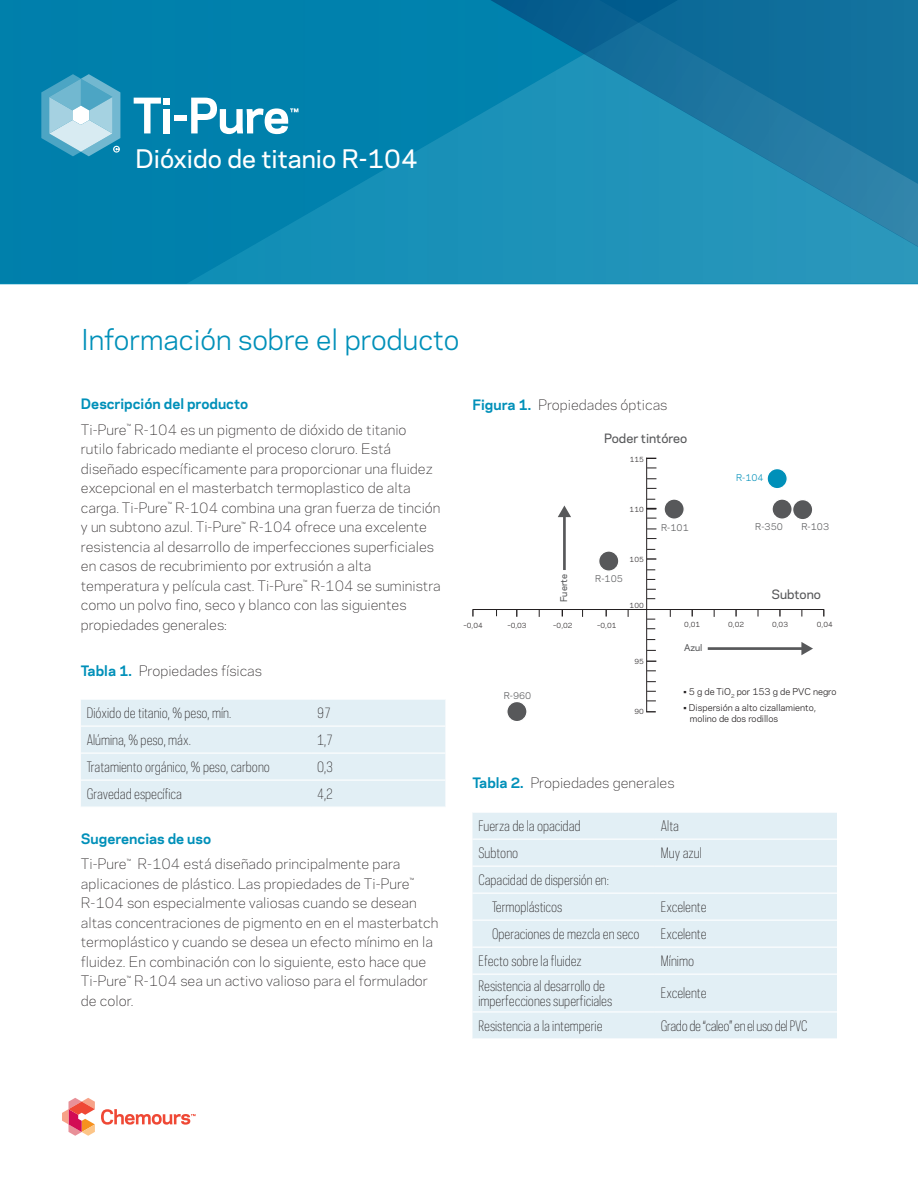
<style>
.page{position:relative;width:918px;height:1188px;background:#fff}
.page>*{position:absolute;margin:0;border:0;box-sizing:border-box;transform-origin:0 0}
.Product_Info{font:27px "Chemours Sans";color:#0090b9}
.Secondary_Brand_Desc{font:500 24px "Chemours Sans";color:#fff}
.Body{font:300 13.5px/19.5px "Chemours Sans";color:#231f20}
.Table_Body_Condensed{font:300 13.5px/15px "Chemours Sans Cond";color:#231f20}
.Head__Figures-Table{font:300 13.5px "Chemours Sans";color:#231f20}
.Head__Figures-Table-2{font:700 13.5px "Chemours Sans";color:#0090b9}
.Table_Body_Condensed-2{font:300 13.5px "Chemours Sans Cond";letter-spacing:-.025em;color:#231f20}
.t1{font:500 12.15px "Chemours Sans";color:#57585a}
.t2{font:8.7px/10.8px "Chemours Sans";color:#231f20}
.t3{font:8.7px "Chemours Sans";color:#57585a}
.t4{font:500 8.7px "Chemours Sans";color:#57585a}
.t5{font:8.7px "Chemours Sans";color:#0090b9}
.t6{font:6.75px "Chemours Sans";color:#231f20}
.s1{font-weight:700;color:#0090b9}
</style>
<div class="page">
<div style="left:0;top:0;width:186px;height:284px;background:#0080ac"></div>
<svg style="left:186px;top:0;width:732px;height:284px;background:#0a87b1"></svg>
<svg style="left:468px;top:0;width:450px;height:258px;background:#1982ab"></svg>
<svg style="left:62px;top:1098px;width:33px;height:38px"></svg>
<svg style="left:101px;top:1109px;width:95px;height:16px"></svg>
<div style="left:81px;top:700px;width:364px;height:107px;background:#e2eff5"></div>
<hr style="left:81px;top:726px;width:230px;height:1px;background:#fff">
<hr style="left:311px;top:726px;width:134px;height:1px;background:#fff">
<hr style="left:81px;top:753px;width:230px;height:1px;background:#fff">
<hr style="left:311px;top:753px;width:134px;height:1px;background:#fff">
<hr style="left:81px;top:780px;width:230px;height:1px;background:#fff">
<hr style="left:311px;top:780px;width:134px;height:1px;background:#fff">
<div style="left:472px;top:813px;width:365px;height:225px;background:#e2eff5"></div>
<hr style="left:472px;top:839px;width:183px;height:1px;background:#fff">
<hr style="left:655px;top:839px;width:182px;height:1px;background:#fff">
<hr style="left:472px;top:866px;width:183px;height:1px;background:#fff">
<hr style="left:655px;top:866px;width:182px;height:1px;background:#fff">
<hr style="left:472px;top:893px;width:183px;height:1px;background:#fff">
<hr style="left:655px;top:893px;width:182px;height:1px;background:#fff">
<hr style="left:472px;top:920px;width:183px;height:1px;background:#fff">
<hr style="left:655px;top:920px;width:182px;height:1px;background:#fff">
<hr style="left:472px;top:947px;width:183px;height:1px;background:#fff">
<hr style="left:655px;top:947px;width:182px;height:1px;background:#fff">
<hr style="left:472px;top:974px;width:183px;height:1px;background:#fff">
<hr style="left:655px;top:974px;width:182px;height:1px;background:#fff">
<hr style="left:472px;top:1011px;width:183px;height:2px;background:#fff">
<hr style="left:655px;top:1011px;width:182px;height:2px;background:#fff">
<svg style="left:134px;top:98px;width:27px;height:35px"></svg>
<div style="left:163px;top:98px;width:7px;height:7px;background:#fff"></div>
<div style="left:163px;top:109px;width:7px;height:24px;background:#fff"></div>
<div style="left:174px;top:115px;width:13px;height:6px;background:#fff"></div>
<svg style="left:41px;top:74px;width:79px;height:82px;background:#72b8d0"></svg>
<svg style="left:191px;top:98px;width:107px;height:36px"></svg>
<hr style="left:646px;top:458px;width:1px;height:254px;background:#231f20">
<hr style="left:473px;top:609px;width:351px;height:1px;background:#231f20">
<svg style="left:647px;top:558px;width:9px;height:2px"></svg>
<svg style="left:472px;top:610px;width:2px;height:7px"></svg>
<svg style="left:735px;top:610px;width:2px;height:7px"></svg>
<svg style="left:779px;top:610px;width:2px;height:7px"></svg>
<svg style="left:646px;top:508px;width:10px;height:2px"></svg>
<hr style="left:708px;top:647px;width:95px;height:3px;background:#57585a">
<svg style="left:801px;top:642px;width:12px;height:13px"></svg>
<hr style="left:563px;top:515px;width:3px;height:55px;background:#57585a">
<svg style="left:558px;top:506px;width:13px;height:11px"></svg>
<div style="left:767px;top:469px;width:20px;height:20px;background:#0090b9;border-radius:50%"></div>
<div style="left:766px;top:468px;width:22px;height:21px;border:1px solid #fff;border-radius:50%"></div>
<div style="left:793px;top:500px;width:20px;height:20px;background:#57585a;border-radius:50%"></div>
<div style="left:792px;top:499px;width:21px;height:21px;border:1px solid #fff;border-radius:50%"></div>
<div style="left:772px;top:499px;width:20px;height:20px;background:#57585a;border-radius:50%"></div>
<div style="left:771px;top:498px;width:22px;height:22px;border:1px solid #fff;border-radius:50%"></div>
<div style="left:664px;top:499px;width:20px;height:20px;background:#57585a;border-radius:50%"></div>
<div style="left:663px;top:498px;width:22px;height:22px;border:1px solid #fff;border-radius:50%"></div>
<div style="left:599px;top:551px;width:20px;height:20px;background:#57585a;border-radius:50%"></div>
<div style="left:598px;top:550px;width:22px;height:22px;border:1px solid #fff;border-radius:50%"></div>
<div style="left:507px;top:702px;width:20px;height:20px;background:#57585a;border-radius:50%"></div>
<div style="left:506px;top:701px;width:22px;height:21px;border:1px solid #fff;border-radius:50%"></div>
<p class="Secondary_Brand_Desc" style="left:135px;top:141px;width:284px">Dióxido de titanio R-104</p>
<p class="Product_Info" style="left:81px;top:319px;width:380px">Información sobre el producto</p>
<p class="Head__Figures-Table-2" style="left:81px;top:394px;width:169px">Descripción del producto</p>
<p class="Body" style="left:81px;top:419px;width:361px">Ti-Pure<sup>™</sup> R-104 es un pigmento de dióxido de titanio rutilo fabricado mediante el proceso cloruro. Está diseñado específicamente para proporcionar una fluidez excepcional en el masterbatch termoplastico de alta carga. Ti-Pure<sup>™</sup> R-104 combina una gran fuerza de tinción y un subtono azul. Ti-Pure<sup>™</sup> R-104 ofrece una excelente resistencia al desarrollo de imperfecciones superficiales en casos de recubrimiento por extrusión a alta temperatura y película cast. Ti-Pure<sup>™</sup> R-104 se suministra como un polvo fino, seco y blanco con las siguientes propiedades generales:</p>
<p class="Head__Figures-Table" style="left:81px;top:661px;width:183px"><span class="s1">Tabla 1.</span> Propiedades físicas</p>
<p class="Table_Body_Condensed" style="left:87px;top:705px;width:146px">Dióxido de titanio, % peso, mín.</p>
<p class="Table_Body_Condensed" style="left:317px;top:705px;width:16px">97</p>
<p class="Table_Body_Condensed" style="left:87px;top:732px;width:105px">Alúmina, % peso, máx.</p>
<p class="Table_Body_Condensed" style="left:317px;top:732px;width:18px">1,7</p>
<p class="Table_Body_Condensed" style="left:87px;top:759px;width:185px">Tratamiento orgánico, % peso, carbono</p>
<p class="Table_Body_Condensed" style="left:317px;top:759px;width:18px">0,3</p>
<p class="Table_Body_Condensed" style="left:87px;top:786px;width:96px">Gravedad específica</p>
<p class="Table_Body_Condensed" style="left:317px;top:786px;width:18px">4,2</p>
<p class="Head__Figures-Table-2" style="left:81px;top:828px;width:132px">Sugerencias de uso</p>
<p class="Body" style="left:81px;top:853px;width:359px">Ti-Pure<sup>™</sup> R-104 está diseñado principalmente para aplicaciones de plástico. Las propiedades de Ti-Pure<sup>™ </sup>R-104 son especialmente valiosas cuando se desean altas concentraciones de pigmento en en el masterbatch termoplástico y cuando se desea un efecto mínimo en la fluidez. En combinación con lo siguiente, esto hace que Ti-Pure<sup>™</sup> R-104 sea un activo valioso para el formulador de color.</p>
<p class="Head__Figures-Table" style="left:472px;top:394px;width:197px"><span class="s1">Figura 1.</span> Propiedades ópticas</p>
<p class="t1" style="left:604px;top:429px;width:85px">Poder tintóreo</p>
<p class="t6" style="left:463px;top:620px;width:21px">–0,04</p>
<p class="t4" style="left:557px;top:602px;width:30px;rotate:-90deg">Fuerte</p>
<p class="t6" style="left:630px;top:454px;width:16px">115</p>
<p class="t6" style="left:630px;top:504px;width:16px">110</p>
<p class="t3" style="left:595px;top:572px;width:29px">R-105</p>
<p class="t6" style="left:630px;top:555px;width:16px">105</p>
<p class="t6" style="left:630px;top:600px;width:16px">100</p>
<p class="t5" style="left:736px;top:471px;width:29px">R-104</p>
<p class="t3" style="left:661px;top:521px;width:29px">R-101</p>
<p class="t3" style="left:801px;top:520px;width:29px">R-103</p>
<p class="t3" style="left:755px;top:520px;width:29px">R-350</p>
<p class="t1" style="left:771px;top:585px;width:51px">Subtono</p>
<p class="t6" style="left:507px;top:620px;width:21px">–0,03</p>
<p class="t6" style="left:553px;top:620px;width:21px">–0,02</p>
<p class="t6" style="left:597px;top:620px;width:21px">–0,01</p>
<p class="t6" style="left:684px;top:620px;width:17px">0,01</p>
<p class="t6" style="left:728px;top:620px;width:17px">0,02</p>
<p class="t6" style="left:772px;top:620px;width:17px">0,03</p>
<p class="t6" style="left:817px;top:620px;width:17px">0,04</p>
<p class="t3" style="left:504px;top:689px;width:29px">R-960</p>
<p class="t6" style="left:634px;top:656px;width:11px">95</p>
<p class="t6" style="left:634px;top:707px;width:11px">90</p>
<p class="t4" style="left:684px;top:642px;width:20px">Azul</p>
<p class="t2" style="left:684px;top:686px;width:155px">• 5 g de TiO<sub>2</sub> por 153 g de PVC negro</p>
<p class="t2" style="left:690px;top:702px;width:128px;text-indent:-6px">• Dispersión a alto cizallamiento, molino de dos rodillos</p>
<p class="Head__Figures-Table" style="left:472px;top:772px;width:204px"><span class="s1">Tabla 2.</span> Propiedades generales</p>
<p class="Table_Body_Condensed" style="left:478px;top:818px;width:104px">Fuerza de la opacidad</p>
<p class="Table_Body_Condensed" style="left:661px;top:818px;width:20px">Alta</p>
<p class="Table_Body_Condensed" style="left:478px;top:845px;width:41px">Subtono</p>
<p class="Table_Body_Condensed" style="left:661px;top:845px;width:42px">Muy azul</p>
<p class="Table_Body_Condensed" style="left:478px;top:872px;width:132px">Capacidad de dispersión en:</p>
<p class="Table_Body_Condensed" style="left:492px;top:899px;width:72px">Termoplásticos</p>
<p class="Table_Body_Condensed" style="left:661px;top:899px;width:47px">Excelente</p>
<p class="Table_Body_Condensed" style="left:492px;top:926px;width:149px">Operaciones de mezcla en seco</p>
<p class="Table_Body_Condensed" style="left:661px;top:926px;width:47px">Excelente</p>
<p class="Table_Body_Condensed" style="left:478px;top:953px;width:105px">Efecto sobre la fluidez</p>
<p class="Table_Body_Condensed" style="left:661px;top:953px;width:35px">Mínimo</p>
<p class="Table_Body_Condensed" style="left:478px;top:978px;width:135px">Resistencia al desarrollo de imperfecciones superficiales</p>
<p class="Table_Body_Condensed" style="left:661px;top:986px;width:47px">Excelente</p>
<p class="Table_Body_Condensed" style="left:478px;top:1018px;width:126px">Resistencia a la intemperie</p>
<p class="Table_Body_Condensed-2" style="left:661px;top:1017px;width:148px">Grado de “caleo” en el uso del PVC</p>
</div>
